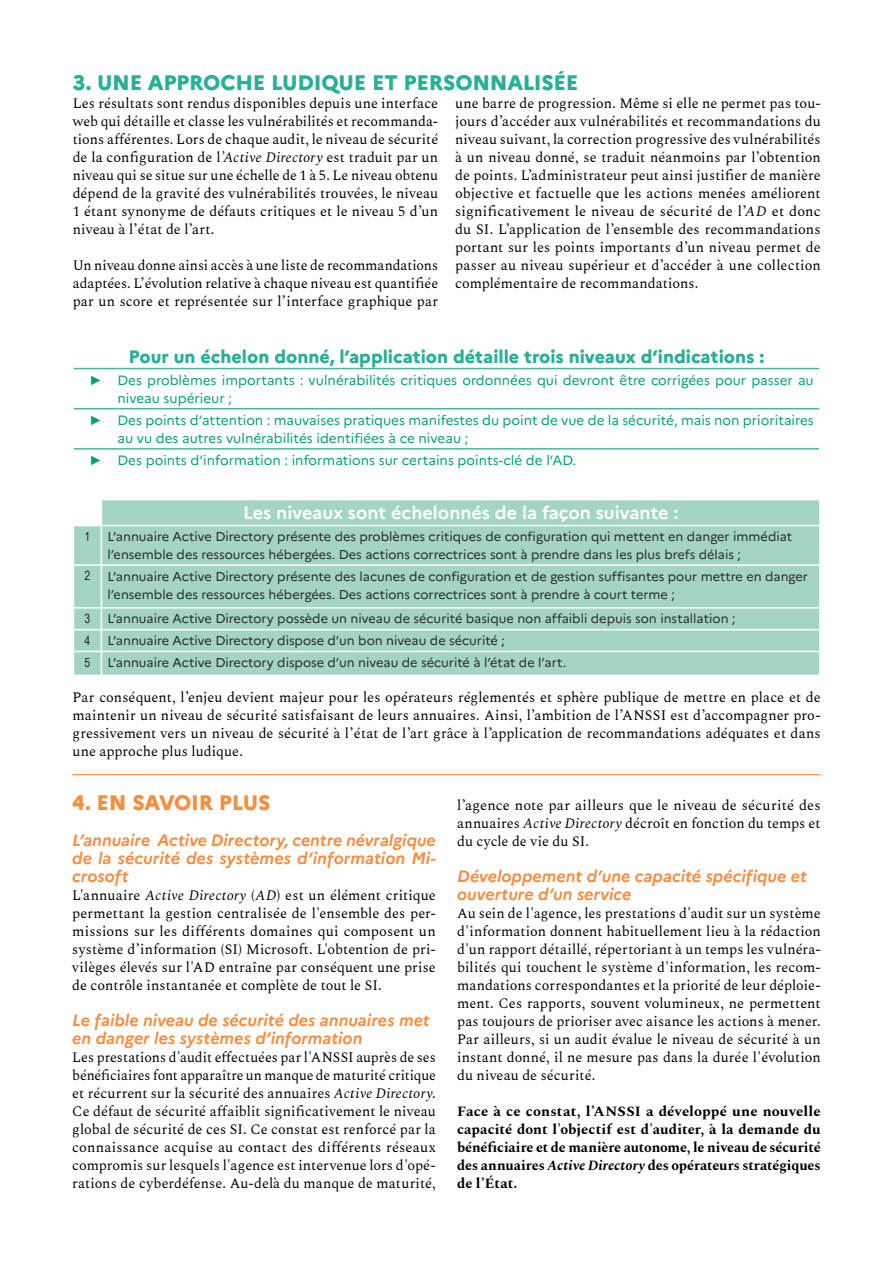
<style>
.page{position:relative;width:893px;height:1263px;background:#fff}
.page>*{position:absolute;margin:0;border:0;box-sizing:border-box;transform-origin:0 0}
.t1{font:800 21px "Marianne";letter-spacing:-.015em;color:#28b094}
.t2{font:800 21px "Marianne";letter-spacing:-.02em;color:#f28f45}
.t3{font:800 18px "Marianne";color:#28b094}
.t4{font:700 18px "Marianne";color:#fff}
.t5{font:italic 700 16.5px/18px "Marianne";color:#f28f45}
.t6{font:14.25px/18px "Spectral";letter-spacing:.005em;color:#000;text-align:justify}
.t7{font:700 14.25px/18px "Spectral";color:#000;text-align:justify}
.t8{font:13.5px/18px "Marianne";color:#009f79}
.t9{font:12.75px/18px "Marianne";color:#282827}
.t10{font:12.75px "Arial Narrow";color:#282827}
.s1{font-style:italic}
.s2{font-family:"Le Monde Journal Pro"}
</style>
<div class="page">
<div style="left:74px;top:500px;width:745px;height:175px;background:#a3d4c4"></div>
<hr style="left:101px;top:526px;width:1px;height:38px;background:#fff">
<hr style="left:101px;top:566px;width:1px;height:41px;background:#fff">
<svg style="left:74px;top:500px;width:28px;height:26px"></svg>
<hr style="left:101px;top:525px;width:720px;height:1px;background:#fff">
<hr style="left:73px;top:564px;width:28px;height:2px;background:#fff">
<hr style="left:101px;top:564px;width:720px;height:2px;background:#fff">
<hr style="left:73px;top:607px;width:28px;height:2px;background:#fff">
<hr style="left:101px;top:607px;width:720px;height:2px;background:#fff">
<hr style="left:101px;top:629px;width:720px;height:1px;background:#fff">
<hr style="left:101px;top:651px;width:720px;height:1px;background:#fff">
<svg style="left:73px;top:609px;width:29px;height:66px;background:#afd9cb"></svg>
<svg style="left:74px;top:367px;width:745px;height:43px"></svg>
<hr style="left:74px;top:368px;width:745px;height:1px;background:#49b69c">
<hr style="left:74px;top:408px;width:745px;height:1px;background:#49b69c">
<hr style="left:74px;top:448px;width:745px;height:2px;background:#49b69c">
<hr style="left:72px;top:774px;width:749px;height:1px;background:#f28f45">
<h1 class="t1" style="left:73px;top:70px;width:507px">3. UNE APPROCHE LUDIQUE ET PERSONNALISÉE</h1>
<p class="t6" style="left:73px;top:94px;width:367px">Les résultats sont rendus disponibles depuis une interface web qui détaille et classe les vulnérabilités et recommanda&shy;tions afférentes. Lors de chaque audit, le niveau de sécurité de la configuration de l<span class="s1">’Active Directory</span> est traduit par un niveau qui se situe sur une échelle de 1 à 5. Le niveau obtenu dépend de la gravité des vulnérabilités trouvées, le niveau 1 étant synonyme de défauts critiques et le niveau 5 d’un niveau à l’état de l’art.</p>
<p class="t6" style="left:73px;top:256px;width:367px">Un niveau donne ainsi accès à une liste de recommandations adaptées. L’évolution relative à chaque niveau est quantifiée par un score et représentée sur l’interface graphique par</p>
<p class="t6" style="left:455px;top:94px;width:367px">une barre de progression. Même si elle ne permet pas tou&shy;jours d’accéder aux vulnérabilités et recommandations du niveau suivant, la correction progressive des vulnérabilités à un niveau donné, se traduit néanmoins par l’obtention de points. L’administrateur peut ainsi justifier de manière objective et factuelle que les actions menées améliorent significativement le niveau de sécurité de l’<span class="s1">AD</span> et donc du SI. L’application de l’ensemble des recommandations portant sur les points importants d’un niveau permet de passer au niveau supérieur et d’accéder à une collection complémentaire de recommandations.</p>
<p class="t3" style="left:129px;top:345px;width:637px">Pour un échelon donné, l’application détaille trois niveaux d’indications :</p>
<p class="t8" style="left:117px;top:371px;width:698px;text-indent:-27px"><span class="s2">▶</span> Des problèmes importants : vulnérabilités critiques ordonnées qui devront être corrigées pour passer au niveau supérieur ;</p>
<p class="t8" style="left:117px;top:411px;width:698px;text-indent:-27px"><span class="s2">▶</span> Des points d’attention : mauvaises pratiques manifestes du point de vue de la sécurité, mais non prioritaires au vu des autres vulnérabilités identifiées à ce niveau ;</p>
<p class="t8" style="left:90px;top:451px;width:487px"><span class="s2">▶</span> Des points d’information : informations sur certains points-clé de l’AD.</p>
<p class="t4" style="left:243px;top:502px;width:437px">Les niveaux sont échelonnés de la façon suivante :</p>
<p class="t10" style="left:85px;top:527px;width:7px">1</p>
<p class="t9" style="left:107px;top:528px;width:686px">L’annuaire Active Directory présente des problèmes critiques de configuration qui mettent en danger immédiat l’ensemble des ressources hébergées. Des actions correctrices sont à prendre dans les plus brefs délais ;</p>
<p class="t10" style="left:85px;top:567px;width:7px">2</p>
<p class="t9" style="left:107px;top:567px;width:702px">L’annuaire Active Directory présente des lacunes de configuration et de gestion suffisantes pour mettre en danger l’ensemble des ressources hébergées. Des actions correctrices sont à prendre à court terme ;</p>
<p class="t10" style="left:85px;top:609px;width:7px">3</p>
<p class="t9" style="left:107px;top:610px;width:630px">L’annuaire Active Directory possède un niveau de sécurité basique non affaibli depuis son installation ;</p>
<p class="t10" style="left:85px;top:631px;width:7px">4</p>
<p class="t9" style="left:107px;top:632px;width:399px">L’annuaire Active Directory dispose d’un bon niveau de sécurité ;</p>
<p class="t10" style="left:85px;top:653px;width:7px">5</p>
<p class="t9" style="left:107px;top:653px;width:460px">L’annuaire Active Directory dispose d’un niveau de sécurité à l’état de l’art.</p>
<p class="t6" style="left:72px;top:688px;width:750px">Par conséquent, l’enjeu devient majeur pour les opérateurs réglementés et sphère publique de mettre en place et de maintenir un niveau de sécurité satisfaisant de leurs annuaires. Ainsi, l’ambition de l’ANSSI est d’accompagner pro&shy;gressivement vers un niveau de sécurité à l’état de l’art grâce à l’application de recommandations adéquates et dans une approche plus ludique.</p>
<h1 class="t2" style="left:72px;top:790px;width:200px">4. EN SAVOIR PLUS</h1>
<p class="t5" style="left:72px;top:831px;width:365px;text-align:justify">L’annuaire Active Directory, centre névralgique de la sécurité des systèmes d’information Mi&shy;crosoft</p>
<p class="t6" style="left:72px;top:886px;width:365px">L'annuaire <span class="s1">Active Directory</span> (<span class="s1">AD</span>) est un élément critique permettant la gestion centralisée de l'ensemble des per&shy;missions sur les différents domaines qui composent un système d’information (SI) Microsoft. L'obtention de pri&shy;vilèges élevés sur l'AD entraîne par conséquent une prise de contrôle instantanée et complète de tout le SI.</p>
<p class="t5" style="left:72px;top:1011px;width:359px">Le faible niveau de sécurité des annuaires met en danger les systèmes d’information</p>
<p class="t6" style="left:72px;top:1048px;width:365px">Les prestations d'audit effectuées par l'ANSSI auprès de ses bénéficiaires font apparaître un manque de maturité critique et récurrent sur la sécurité des annuaires <span class="s1">Active Directory</span>.<br>Ce défaut de sécurité affaiblit significativement le niveau global de sécurité de ces SI. Ce constat est renforcé par la connaissance acquise au contact des différents réseaux compromis sur lesquels l'agence est intervenue lors d'opé&shy;rations de cyberdéfense. Au-delà du manque de maturité,</p>
<p class="t6" style="left:457px;top:796px;width:365px">l’agence note par ailleurs que le niveau de sécurité des annuaires <span class="s1">Active Directory</span> décroît en fonction du temps et du cycle de vie du SI.</p>
<p class="t5" style="left:457px;top:867px;width:351px">Développement d’une capacité spécifique et ouverture d’un service</p>
<p class="t6" style="left:457px;top:904px;width:365px">Au sein de l'agence, les prestations d'audit sur un système d'information donnent habituellement lieu à la rédaction d'un rapport détaillé, répertoriant à un temps les vulnéra&shy;bilités qui touchent le système d'information, les recom&shy;mandations correspondantes et la priorité de leur déploie&shy;ment. Ces rapports, souvent volumineux, ne permettent pas toujours de prioriser avec aisance les actions à mener.<br>Par ailleurs, si un audit évalue le niveau de sécurité à un instant donné, il ne mesure pas dans la durée l'évolution du niveau de sécurité.</p>
<p class="t7" style="left:457px;top:1102px;width:365px">Face à ce constat, l’ANSSI a développé une nouvelle capacité dont l'objectif est d'auditer, à la demande du bénéficiaire et de manière autonome, le niveau de sécurité des annuaires <span class="s1">Active Directory</span> des opérateurs stratégiques de l’État.</p>
</div>
